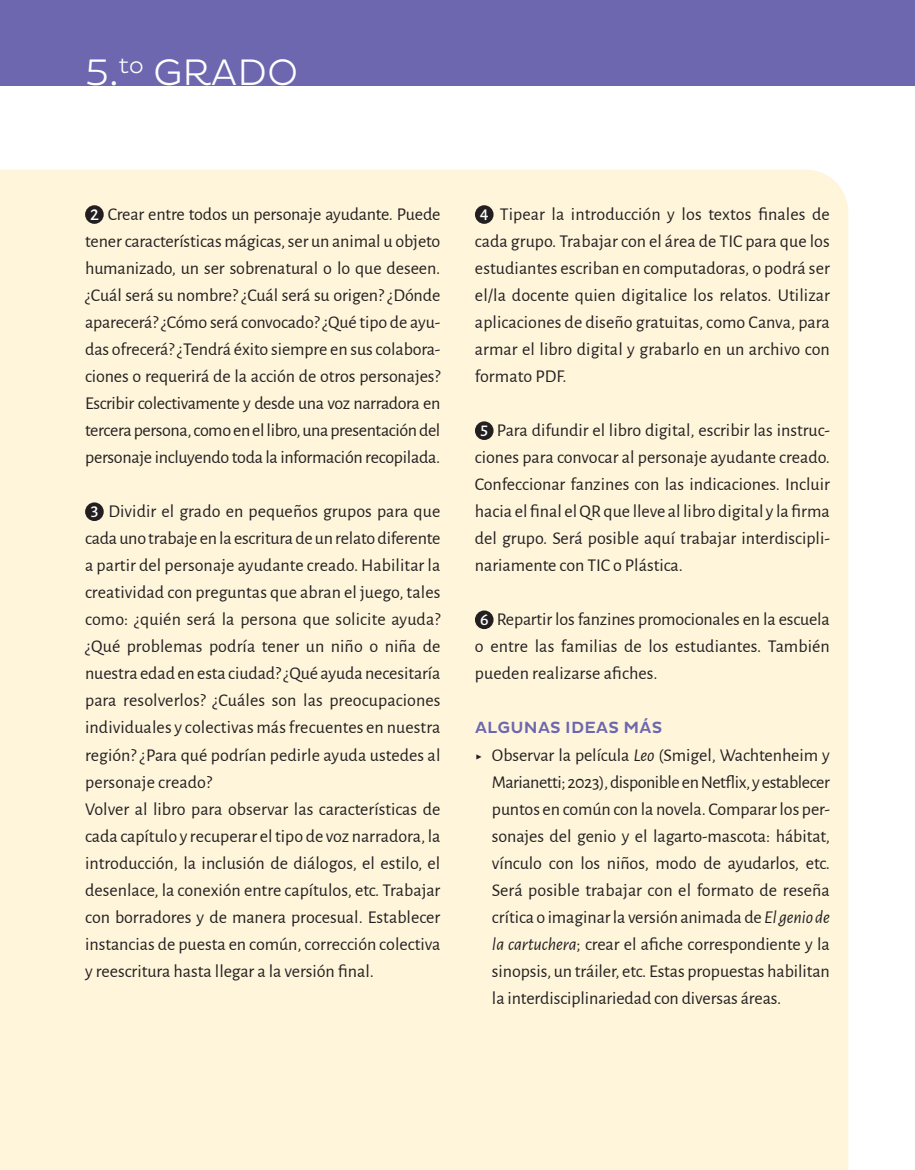
<style>
.page{position:relative;width:915px;height:1170px;background:#fff}
.page>*{position:absolute;margin:0;border:0;box-sizing:border-box;transform-origin:0 0}
.t1{font:300 37.5px "Pluto";color:#fff}
.t2{font:18px/27px "Alegreya Sans";color:#231f20;text-align:justify}
.t3{font:500 16.5px "Pluto";letter-spacing:.015em;color:#6c67ae}
.s1{font-weight:500;color:#fff}
.s2{font-style:italic}
</style>
<div class="page">
<div style="left:0;top:170px;width:848px;height:999px;background:#fef5db"></div>
<div style="left:0;top:0;width:914px;height:85px;background:#6c67ae"></div>
<div style="left:85px;top:205px;width:19px;height:19px;background:#231f20;border-radius:50%"></div>
<div style="left:85px;top:502px;width:19px;height:19px;background:#231f20;border-radius:50%"></div>
<div style="left:475px;top:205px;width:18px;height:19px;background:#231f20;border-radius:50%"></div>
<div style="left:475px;top:421px;width:18px;height:19px;background:#231f20;border-radius:50%"></div>
<div style="left:475px;top:610px;width:18px;height:19px;background:#231f20;border-radius:50%"></div>
<h1 class="t1" style="left:85px;top:51px;width:215px">5.<sup>to</sup> GRADO</h1>
<p class="t2" style="left:85px;top:200px;width:357px"><span class="s1">2</span> Crear entre todos un personaje ayudante. Puede tener características mágicas, ser un animal u objeto humanizado, un ser sobrenatural o lo que deseen. ¿Cuál será su nombre? ¿Cuál será su origen? ¿Dónde aparecerá? ¿Cómo será convocado? ¿Qué tipo de ayu&shy;das ofrecerá? ¿Tendrá éxito siempre en sus colabora&shy;ciones o requerirá de la acción de otros personajes?<br>Escribir colectivamente y desde una voz narradora en tercera persona, como en el libro, una presentación del personaje incluyendo toda la información recopilada.</p>
<p class="t2" style="left:85px;top:497px;width:357px;text-align:left;text-indent:6px"><span class="s1">3</span> Dividir el grado en pequeños grupos para que cada uno trabaje en la escritura de un relato diferente a partir del personaje ayudante creado. Habilitar la creatividad con preguntas que abran el juego, tales como: ¿quién será la persona que solicite ayuda? ¿Qué problemas podría tener un niño o niña de nuestra edad en esta ciudad? ¿Qué ayuda necesitaría para resolverlos? ¿Cuáles son las preocupaciones individuales y colectivas más frecuentes en nuestra región? ¿Para qué podrían pedirle ayuda ustedes al personaje creado?<br>Volver al libro para observar las características de cada capítulo y recuperar el tipo de voz narradora, la introducción, la inclusión de diálogos, el estilo, el desenlace, la conexión entre capítulos, etc. Trabajar con borradores y de manera procesual. Establecer instancias de puesta en común, corrección colectiva y reescritura hasta llegar a la versión final.</p>
<p class="t2" style="left:475px;top:200px;width:356px"><span class="s1">4</span> Tipear la introducción y los textos finales de cada grupo. Trabajar con el área de TIC para que los estudiantes escriban en computadoras, o podrá ser el/la docente quien digitalice los relatos. Utilizar aplicaciones de diseño gratuitas, como Canva, para armar el libro digital y grabarlo en un archivo con formato PDF.</p>
<p class="t2" style="left:475px;top:416px;width:356px;text-indent:6px"><span class="s1">5</span> Para difundir el libro digital, escribir las instruc&shy;ciones para convocar al personaje ayudante creado.<br>Confeccionar fanzines con las indicaciones. Incluir hacia el final el QR que lleve al libro digital y la firma del grupo. Será posible aquí trabajar interdiscipli&shy;nariamente con TIC o Plástica.</p>
<p class="t2" style="left:475px;top:605px;width:356px"><span class="s1">6</span> Repartir los fanzines promocionales en la escuela o entre las familias de los estudiantes. También pueden realizarse afiches.</p>
<p class="t3" style="left:475px;top:718px;width:189px">ALGUNAS IDEAS MÁS</p>
<p class="t2" style="left:492px;top:740px;width:339px;text-indent:-17px">▶ Observar la película <span class="s2">Leo</span> (Smigel, Wachtenheim y Marianetti; 2023), disponible en Netflix, y establecer puntos en común con la novela. Comparar los per&shy;sonajes del genio y el lagarto-mascota: hábitat, vínculo con los niños, modo de ayudarlos, etc.<br>Será posible trabajar con el formato de reseña crítica o imaginar la versión animada de <span class="s2">El genio de la cartuchera</span>; crear el afiche correspondiente y la sinopsis, un tráiler, etc. Estas propuestas habilitan la interdisciplinariedad con diversas áreas.</p>
</div>
